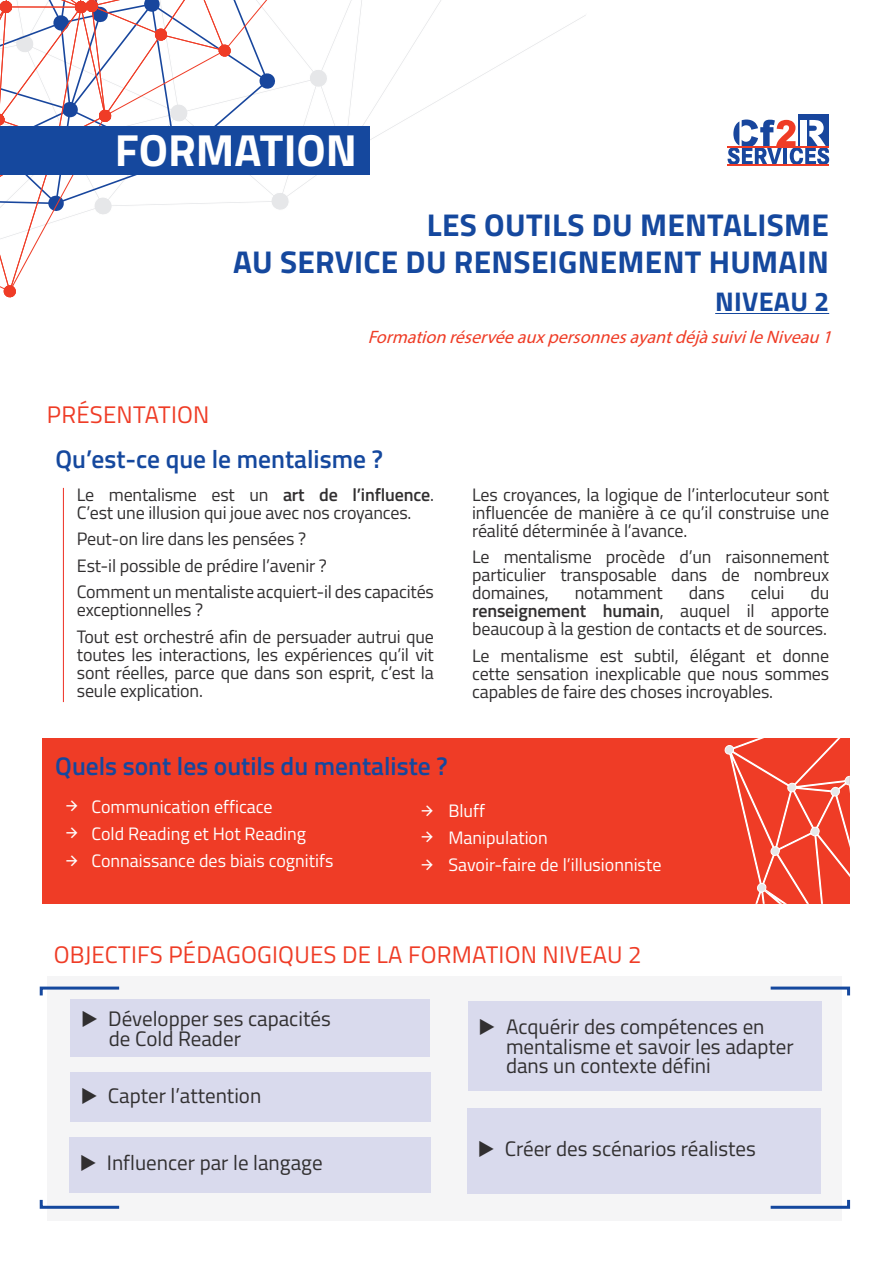
<style>
.page{position:relative;width:893px;height:1263px;background:#fff}
.page>*{position:absolute;margin:0;border:0;box-sizing:border-box;transform-origin:0 0}
.t1{font:700 45px "Titillium Web";color:#fff}
.t2{font:700 31.5px "Titillium Web";letter-spacing:.01em;color:#15489e}
.t3{font:700 27px "Titillium Web";letter-spacing:.01em;color:#15489e}
.t4{font:600 25.5px "Titillium Web";color:#15489e}
.t5{font:24px "Titillium Web";letter-spacing:.01em;color:#ef3c26}
.Box_bleu_20{font:21px/19.5px "Titillium Web";color:#312f30}
.t6{font:18px/18px "Titillium Web";letter-spacing:-.01em;color:#312f30;text-align:justify}
.t7{font:18px "Titillium Web";color:#fff}
.t8{font:italic 18px "Myriad Pro";color:#ef3c26}
.s1{font-weight:600}
.s2{font-family:"Cambria"}
</style>
<div class="page">
<svg style="left:0;top:0;width:313px;height:298px"></svg>
<div style="left:48px;top:976px;width:794px;height:244px;background:#f5f5f6"></div>
<div style="left:43px;top:738px;width:807px;height:166px;background:#ef3c26"></div>
<svg style="left:724px;top:738px;width:126px;height:166px"></svg>
<div style="left:467px;top:1108px;width:354px;height:86px;background:#d9daed"></div>
<div style="left:468px;top:1001px;width:353px;height:90px;background:#d9daed"></div>
<div style="left:69px;top:1137px;width:362px;height:55px;background:#d9daed"></div>
<div style="left:70px;top:1071px;width:360px;height:50px;background:#d9daed"></div>
<div style="left:71px;top:999px;width:359px;height:58px;background:#d9daed"></div>
<svg style="left:39px;top:986px;width:81px;height:10px"></svg>
<svg style="left:770px;top:986px;width:81px;height:10px"></svg>
<svg style="left:39px;top:1192px;width:83px;height:17px"></svg>
<svg style="left:770px;top:1199px;width:81px;height:10px"></svg>
<div style="left:798px;top:115px;width:30px;height:32px;background:#18469d"></div>
<svg style="left:728px;top:119px;width:101px;height:46px"></svg>
<hr style="left:727px;top:164px;width:101px;height:2px;background:#ef3c26">
<hr style="left:727px;top:146px;width:101px;height:1px;background:#ef3c26">
<hr style="left:715px;top:313px;width:114px;height:1px;background:#15489e">
<div style="left:0;top:126px;width:370px;height:48px;background:#15489e"></div>
<hr style="left:63px;top:488px;width:1px;height:214px;background:#ee2e22">
<p class="t1" style="left:115px;top:115px;width:244px">FORMATION</p>
<p class="t2" style="left:427px;top:201px;width:404px">LES OUTILS DU MENTALISME</p>
<p class="t2" style="left:233px;top:238px;width:597px">AU SERVICE DU RENSEIGNEMENT HUMAIN</p>
<p class="t3" style="left:715px;top:281px;width:115px">NIVEAU 2</p>
<p class="t5" style="left:47px;top:397px;width:164px">PRÉSENTATION</p>
<p class="t8" style="left:368px;top:325px;width:471px">FormationréservéeauxpersonnesayantdéjàsuivileNiveau1</p>
<p class="t4" style="left:55px;top:440px;width:329px">Qu’est-ce que le mentalisme ?</p>
<p class="t6" style="left:77px;top:485px;width:358px">Le mentalisme est un <span class="s1">art de l’influence</span>.<br>C’est une illusion qui joue avec nos croyances.</p>
<p class="t6" style="left:77px;top:529px;width:231px">Peut-on lire dans les pensées ?</p>
<p class="t6" style="left:77px;top:556px;width:252px">Est-il possible de prédire l’avenir ?</p>
<p class="t6" style="left:77px;top:582px;width:359px">Comment un mentaliste acquiert-il des capacités exceptionnelles ?</p>
<p class="t6" style="left:77px;top:627px;width:359px">Tout est orchestré afin de persuader autrui que toutes les interactions, les expériences qu’il vit sont réelles, parce que dans son esprit, c’est la seule explication.</p>
<p class="t4" style="left:55px;top:747px;width:394px">Quels sont les outils du mentaliste ?</p>
<p class="t6" style="left:472px;top:485px;width:358px">Les croyances, la logique de l’interlocuteur sont influencée de manière à ce qu’il construise une réalité déterminée à l’avance.</p>
<p class="t6" style="left:472px;top:547px;width:358px">Le mentalisme procède d’un raisonnement particulier transposable dans de nombreux domaines,</p>
<p class="t6" style="left:472px;top:583px;width:359px;text-indent:338px">du <span class="s1">renseignement humain</span>, auquel il apporte beaucoup à la gestion de contacts et de sources.</p>
<p class="t6" style="left:472px;top:646px;width:359px">Le mentalisme est subtil, élégant et donne cette sensation inexplicable que nous sommes capables de faire des choses incroyables.</p>
<p class="t6" style="left:575px;top:583px;width:90px">notamment</p>
<p class="t6" style="left:689px;top:583px;width:38px">dans</p>
<p class="t6" style="left:751px;top:583px;width:35px">celui</p>
<p class="t7" style="left:91px;top:793px;width:183px">Communication efficace</p>
<p class="t7" style="left:91px;top:820px;width:216px">Cold Reading et Hot Reading</p>
<p class="t7" style="left:91px;top:847px;width:243px">Connaissance des biais cognitifs</p>
<p class="t7" style="left:448px;top:797px;width:38px">Bluff</p>
<p class="t7" style="left:448px;top:824px;width:101px">Manipulation</p>
<p class="t7" style="left:448px;top:851px;width:215px">Savoir-faire de l’illusionniste</p>
<p class="t5" style="left:54px;top:937px;width:589px">OBJECTIFS PÉDAGOGIQUES DE LA FORMATION NIVEAU 2</p>
<p class="Box_bleu_20" style="left:81px;top:1008px;width:251px"><span class="s2">▶</span> Développer ses capacités</p>
<p class="Box_bleu_20" style="left:109px;top:1027px;width:134px">de Cold Reader</p>
<p class="Box_bleu_20" style="left:81px;top:1085px;width:182px"><span class="s2">▶</span> Capter l’attention</p>
<p class="Box_bleu_20" style="left:80px;top:1151px;width:244px"><span class="s2">▶</span> Influencer par le langage</p>
<p class="Box_bleu_20" style="left:478px;top:1016px;width:288px"><span class="s2">▶</span> Acquérir des compétences en</p>
<p class="Box_bleu_20" style="left:506px;top:1036px;width:289px">mentalisme et savoir les adapter dans un contexte défini</p>
<p class="Box_bleu_20" style="left:478px;top:1138px;width:280px"><span class="s2">▶</span> Créer des scénarios réalistes</p>
</div>
